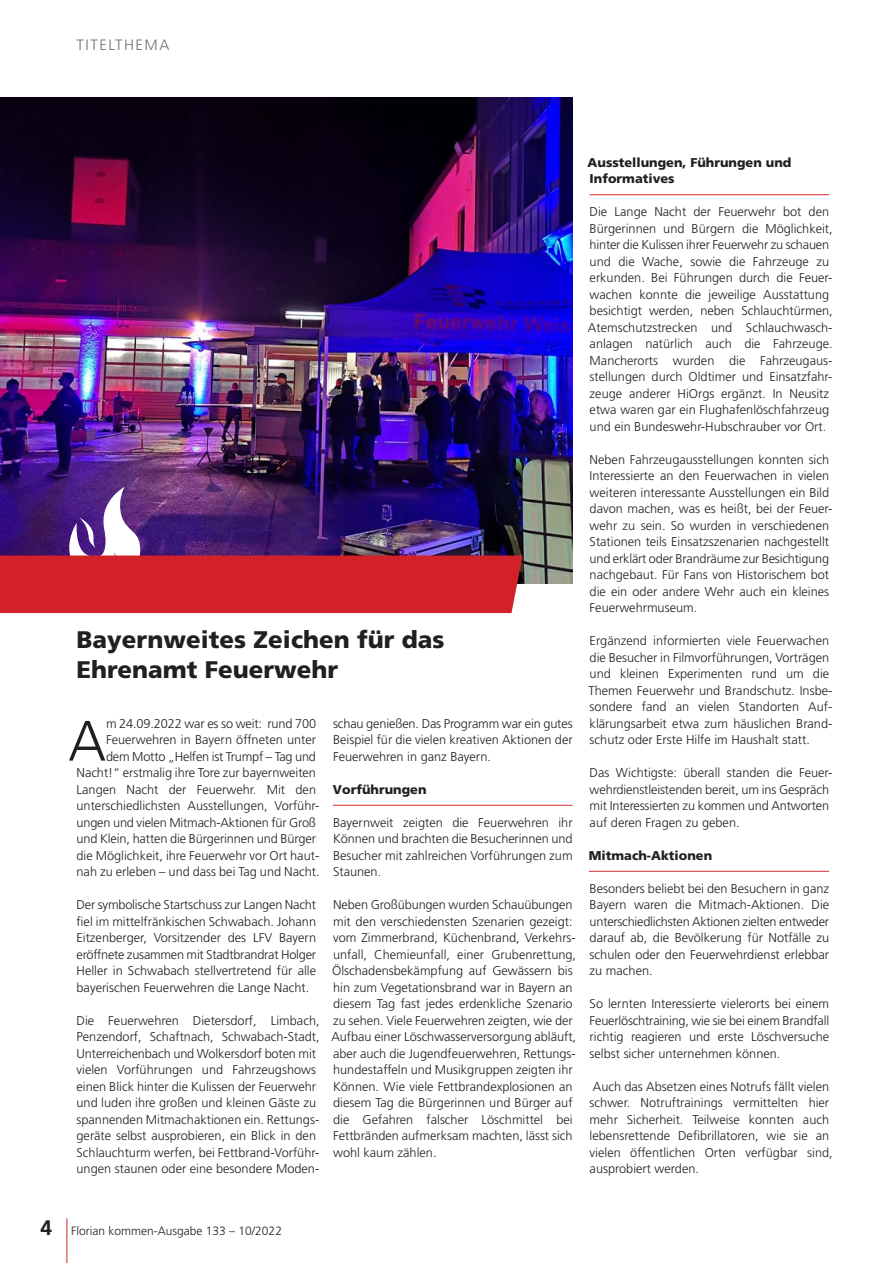
<style>
.page{position:relative;width:893px;height:1263px;background:#fff}
.page>*{position:absolute;margin:0;border:0;box-sizing:border-box;transform-origin:0 0}
.t1{font:300 56.7px "Frutiger LT Std";color:#231f20}
.t2{font:900 24px/30px "Frutiger LT Std";color:#231f20}
.t3{font:300 15px "Frutiger LT Std";letter-spacing:.1em;color:#747272}
.t4{font:300 12.75px/16.5px "Frutiger LT Std";color:#231f20}
.t5{font:900 12.75px/16.5px "Frutiger LT Std";color:#231f20}
.t6{font:300 12px "Frutiger LT Std";color:#231f20}
.s1{font-weight:700;font-size:21px}
</style>
<div class="page">
<img style="left:0;top:98px;width:573px;height:486px">
<hr style="left:67px;top:1218px;width:1px;height:45px;background:#d2232a">
<img style="left:0;top:487px;width:523px;height:126px">
<hr style="left:590px;top:194px;width:239px;height:1px;background:#d52d35">
<hr style="left:589px;top:871px;width:240px;height:1px;background:#d52d35">
<hr style="left:333px;top:805px;width:240px;height:1px;background:#d52d35">
<p class="t3" style="left:77px;top:36px;width:94px">TITELTHEMA</p>
<h2 class="t2" style="left:77px;top:625px;width:369px">Bayernweites Zeichen für das<br>Ehrenamt Feuerwehr</h2>
<p class="t4" style="left:77px;top:715px;width:245px;text-align:right">m 24.09.2022 war es so weit: rund 700<br>Feuerwehren in Bayern öffneten unter<br>dem Motto „Helfen ist Trumpf – Tag und Nacht!“ erstmalig ihre Tore zur bayernweiten Langen Nacht der Feuerwehr. Mit den unterschiedlichsten Ausstellungen, Vorführ&shy;ungen und vielen Mitmach-Aktionen für Groß und Klein, hatten die Bürgerinnen und Bürger die Möglichkeit, ihre Feuerwehr vor Ort haut&shy;nah zu erleben – und dass bei Tag und Nacht.</p>
<p class="t4" style="left:77px;top:897px;width:241px;text-align:justify">Der symbolische Startschuss zur Langen Nacht fiel im mittelfränkischen Schwabach. Johann Eitzenberger, Vorsitzender des LFV Bayern eröffnete zusammen mit Stadtbrandrat Holger Heller in Schwabach stellvertretend für alle bayerischen Feuerwehren die Lange Nacht.</p>
<p class="t4" style="left:77px;top:1012px;width:245px">Die Feuerwehren Dietersdorf, Limbach, Penzendorf, Schaftnach, Schwabach-Stadt, Unterreichenbach und Wolkersdorf boten mit vielen Vorführungen und Fahrzeugshows einen Blick hinter die Kulissen der Feuerwehr und luden ihre großen und kleinen Gäste zu spannenden Mitmachaktionen ein. Rettungs&shy;geräte selbst ausprobieren, ein Blick in den Schlauchturm werfen, bei Fettbrand-Vorführ&shy;ungen staunen oder eine besondere Moden-</p>
<h1 class="t1" style="left:68px;top:709px;width:39px">A</h1>
<p class="t4" style="left:333px;top:715px;width:241px;text-align:justify">schau genießen. Das Programm war ein gutes Beispiel für die vielen kreativen Aktionen der Feuerwehren in ganz Bayern.</p>
<p class="t5" style="left:333px;top:781px;width:95px">Vorführungen</p>
<p class="t4" style="left:333px;top:814px;width:241px;text-align:justify">Bayernweit zeigten die Feuerwehren ihr Können und brachten die Besucherinnen und Besucher mit zahlreichen Vorführungen zum Staunen.</p>
<p class="t4" style="left:331px;top:897px;width:246px">Neben Großübungen wurden Schauübungen mit den verschiedensten Szenarien gezeigt: vom Zimmerbrand, Küchenbrand, Verkehrs&shy;unfall, Chemieunfall, einer Grubenrettung, Ölschadensbekämpfung auf Gewässern bis hin zum Vegetationsbrand war in Bayern an diesem Tag fast jedes erdenkliche Szenario zu sehen. Viele Feuerwehren zeigten, wie der Aufbau einer Löschwasserversorgung abläuft, aber auch die Jugendfeuerwehren, Rettungs&shy;hundestaffeln und Musikgruppen zeigten ihr Können. Wie viele Fettbrandexplosionen an diesem Tag die Bürgerinnen und Bürger auf die Gefahren falscher Löschmittel bei Fettbränden aufmerksam machten, lässt sich wohl kaum zählen.</p>
<p class="t5" style="left:588px;top:154px;width:205px">Ausstellungen, Führungen und<br>Informatives</p>
<p class="t4" style="left:588px;top:204px;width:246px">Die Lange Nacht der Feuerwehr bot den Bürgerinnen und Bürgern die Möglichkeit, hinter die Kulissen ihrer Feuerwehr zu schauen und die Wache, sowie die Fahrzeuge zu erkunden. Bei Führungen durch die Feuer&shy;wachen konnte die jeweilige Ausstattung besichtigt werden, neben Schlauchtürmen, Atemschutzstrecken und Schlauchwasch&shy;anlagen natürlich auch die Fahrzeuge.<br>Mancherorts wurden die Fahrzeugaus&shy;stellungen durch Oldtimer und Einsatzfahr&shy;zeuge anderer HiOrgs ergänzt. In Neusitz etwa waren gar ein Flughafenlöschfahrzeug und ein Bundeswehr-Hubschrauber vor Ort.</p>
<p class="t4" style="left:590px;top:451px;width:244px">Neben Fahrzeugausstellungen konnten sich Interessierte an den Feuerwachen in vielen weiteren interessante Ausstellungen ein Bild davon machen, was es heißt, bei der Feuer&shy;wehr zu sein. So wurden in verschiedenen Stationen teils Einsatzszenarien nachgestellt und erklärt oder Brandräume zur Besichtigung nachgebaut. Für Fans von Historischem bot die ein oder andere Wehr auch ein kleines Feuerwehrmuseum.</p>
<p class="t4" style="left:588px;top:633px;width:245px">Ergänzend informierten viele Feuerwachen die Besucher in Filmvorführungen, Vorträgen und kleinen Experimenten rund um die Themen Feuerwehr und Brandschutz. Insbe&shy;sondere fand an vielen Standorten Auf&shy;klärungsarbeit etwa zum häuslichen Brand&shy;schutz oder Erste Hilfe im Haushalt statt.</p>
<p class="t4" style="left:590px;top:765px;width:244px">Das Wichtigste: überall standen die Feuer&shy;wehrdienstleistenden bereit, um ins Gespräch mit Interessierten zu kommen und Antworten auf deren Fragen zu geben.</p>
<p class="t5" style="left:589px;top:847px;width:125px">Mitmach-Aktionen</p>
<p class="t4" style="left:590px;top:880px;width:241px;text-align:justify">Besonders beliebt bei den Besuchern in ganz Bayern waren die Mitmach-Aktionen. Die unterschiedlichsten Aktionen zielten entweder darauf ab, die Bevölkerung für Notfälle zu schulen oder den Feuerwehrdienst erlebbar zu machen.</p>
<p class="t4" style="left:590px;top:996px;width:241px;text-align:justify">So lernten Interessierte vielerorts bei einem Feuerlöschtraining, wie sie bei einem Brandfall richtig reagieren und erste Löschversuche selbst sicher unternehmen können.</p>
<p class="t4" style="left:590px;top:1078px;width:245px">Auch das Absetzen eines Notrufs fällt vielen schwer. Notruftrainings vermittelten hier mehr Sicherheit. Teilweise konnten auch lebensrettende Defibrillatoren, wie sie an vielen öffentlichen Orten verfügbar sind, ausprobiert werden.</p>
<p class="t6" style="left:40px;top:1224px;width:243px"><span class="s1">4</span> Florian kommen-Ausgabe 133 – 10/2022</p>
</div>
